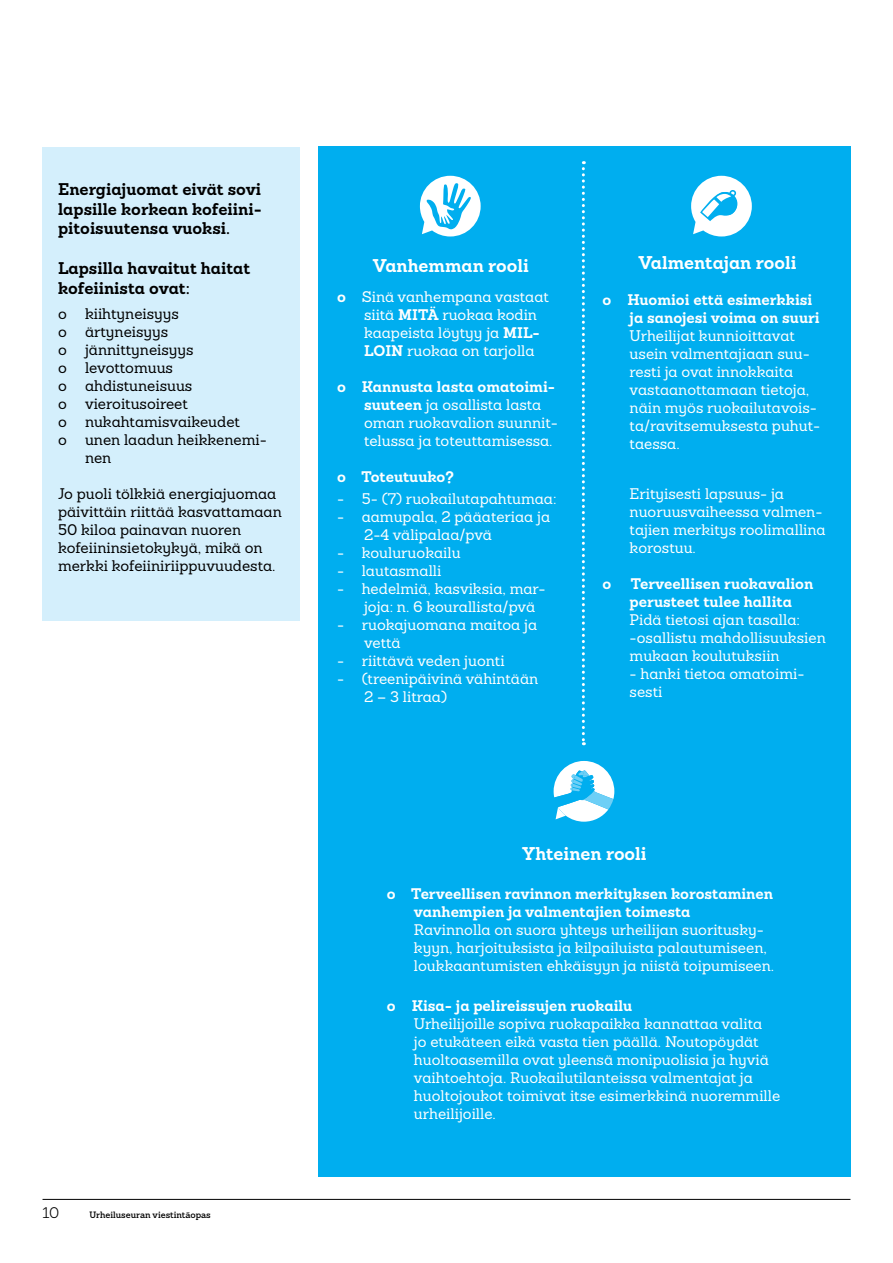
<style>
.page{position:relative;width:893px;height:1263px;background:#fff}
.page>*{position:absolute;margin:0;border:0;box-sizing:border-box;transform-origin:0 0}
.t1{font:700 18px "Sanchez";color:#fff}
.t2{font:700 16.5px/19.8px "Sanchez";color:#000;text-align:justify}
.t3{font:15px/18px "Sanchez";color:#fff}
.t4{font:15px/18px "Sanchez";color:#000}
.t5{font:700 15px/18px "Sanchez";color:#fff}
.t6{font:300 15px "Sanchez";color:#000}
.t7{font:600 9px "Sanchez";color:#000}
.s1{font-weight:700}
</style>
<div class="page">
<div style="left:318px;top:146px;width:532px;height:1031px;background:#00aeef"></div>
<div style="left:42px;top:148px;width:258px;height:473px;background:#d4effc"></div>
<svg style="left:582px;top:161px;width:3px;height:584px"></svg>
<svg style="left:420px;top:176px;width:61px;height:60px"></svg>
<svg style="left:691px;top:176px;width:61px;height:60px"></svg>
<svg style="left:554px;top:761px;width:60px;height:61px"></svg>
<hr style="left:43px;top:1199px;width:807px;height:1px;background:#000">
<p class="t2" style="left:58px;top:179px;width:205px">Energiajuomat eivät sovi lapsille korkean kofeiini&shy;pitoisuutensa vuoksi.</p>
<p class="t2" style="left:58px;top:258px;width:194px">Lapsilla havaitut haitat kofeiinista ovat:</p>
<p class="t4" style="left:58px;top:305px;width:123px">o kiihtyneisyys</p>
<p class="t4" style="left:58px;top:323px;width:112px">o ärtyneisyys</p>
<p class="t4" style="left:58px;top:341px;width:137px">o jännittyneisyys</p>
<p class="t4" style="left:58px;top:359px;width:117px">o levottomuus</p>
<p class="t4" style="left:58px;top:377px;width:136px">o ahdistuneisuus</p>
<p class="t4" style="left:58px;top:395px;width:131px">o vieroitusoireet</p>
<p class="t4" style="left:58px;top:413px;width:183px">o nukahtamisvaikeudet</p>
<p class="t4" style="left:58px;top:431px;width:210px">o unen laadun heikkenemi-</p>
<p class="t4" style="left:85px;top:449px;width:28px">nen</p>
<p class="t4" style="left:58px;top:485px;width:225px">Jo puoli tölkkiä energiajuomaa päivittäin riittää kasvattamaan<br>50 kiloa painavan nuoren kofeiininsietokykyä, mikä on merkki kofeiiniriippuvuudesta.</p>
<p class="t1" style="left:373px;top:254px;width:157px">Vanhemman rooli</p>
<p class="t1" style="left:639px;top:250px;width:159px">Valmentajan rooli</p>
<p class="t3" style="left:364px;top:287px;width:186px;text-indent:-27px"><span class="s1">o</span> Sinä vanhempana vastaat siitä <span class="s1">MITÄ</span> ruokaa kodin kaapeista löytyy ja <span class="s1">MIL-<br>LOIN</span> ruokaa on tarjolla</p>
<p class="t3" style="left:364px;top:377px;width:195px;text-indent:-27px"><span class="s1">o Kannusta lasta omatoimi&shy;suuteen</span> ja osallista lasta oman ruokavalion suunnit&shy;telussa ja toteuttamisessa.</p>
<p class="t5" style="left:337px;top:467px;width:119px">o Toteutuuko?</p>
<p class="t3" style="left:337px;top:489px;width:221px">- 5- (7) ruokailutapahtumaa:</p>
<p class="t3" style="left:364px;top:507px;width:188px;text-indent:-27px">- aamupala, 2 pääateriaa ja<br>2-4 välipalaa/pvä</p>
<p class="t3" style="left:337px;top:543px;width:125px">- kouluruokailu</p>
<p class="t3" style="left:337px;top:561px;width:106px">- lautasmalli</p>
<p class="t3" style="left:364px;top:579px;width:183px;text-indent:-27px">- hedelmiä, kasviksia, mar&shy;joja: n. 6 kourallista/pvä</p>
<p class="t3" style="left:364px;top:615px;width:175px;text-indent:-27px">- ruokajuomana maitoa ja vettä</p>
<p class="t3" style="left:337px;top:651px;width:169px">- riittävä veden juonti</p>
<p class="t3" style="left:364px;top:669px;width:176px;text-indent:-27px">- (treenipäivinä vähintään<br>2 – 3 litraa)</p>
<p class="t5" style="left:630px;top:291px;width:192px;text-indent:-27px">o Huomioi että esimerkkisi ja sanojesi voima on suuri</p>
<p class="t3" style="left:630px;top:327px;width:192px">Urheilijat kunnioittavat usein valmentajiaan suu&shy;resti ja ovat innokkaita vastaanottamaan tietoja, näin myös ruokailutavois&shy;ta/ravitsemuksesta puhut&shy;taessa.</p>
<p class="t3" style="left:630px;top:485px;width:198px">Erityisesti lapsuus- ja nuoruusvaiheessa valmen&shy;tajien merkitys roolimallina korostuu.</p>
<p class="t5" style="left:603px;top:575px;width:10px">o</p>
<p class="t5" style="left:630px;top:575px;width:185px">Terveellisen ruokavalion perusteet tulee hallita</p>
<p class="t3" style="left:630px;top:611px;width:198px">Pidä tietosi ajan tasalla: -osallistu mahdollisuuksien mukaan koulutuksiin</p>
<p class="t3" style="left:630px;top:665px;width:176px">- hanki tietoa omatoimi&shy;sesti</p>
<p class="t6" style="left:43px;top:1203px;width:18px">10</p>
<p class="t7" style="left:90px;top:1208px;width:123px">Urheiluseuran viestintäopas</p>
<p class="t1" style="left:523px;top:841px;width:126px">Yhteinen rooli</p>
<p class="t5" style="left:414px;top:885px;width:361px;text-indent:-27px">o Terveellisen ravinnon merkityksen korostaminen vanhempien ja valmentajien toimesta</p>
<p class="t3" style="left:414px;top:921px;width:362px">Ravinnolla on suora yhteys urheilijan suoritusky&shy;kyyn, harjoituksista ja kilpailuista palautumiseen, loukkaantumisten ehkäisyyn ja niistä toipumiseen.</p>
<p class="t5" style="left:387px;top:996px;width:247px">o Kisa- ja pelireissujen ruokailu</p>
<p class="t3" style="left:414px;top:1014px;width:368px">Urheilijoille sopiva ruokapaikka kannattaa valita<br>jo etukäteen eikä vasta tien päällä. Noutopöydät huoltoasemilla ovat yleensä monipuolisia ja hyviä vaihtoehtoja. Ruokailutilanteissa valmentajat ja huoltojoukot toimivat itse esimerkkinä nuoremmille urheilijoille.</p>
</div>
